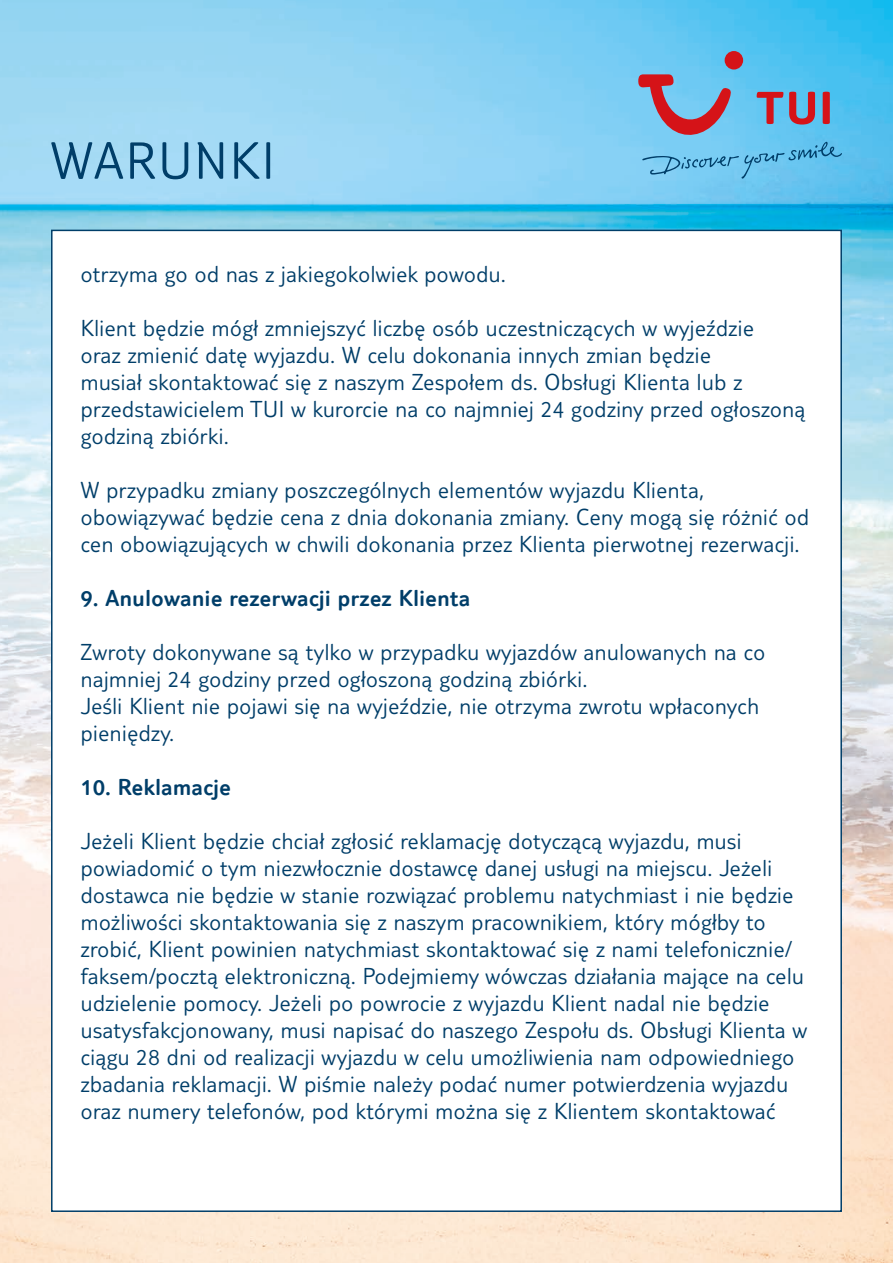
<style>
.page{position:relative;width:893px;height:1263px;background:#fff}
.page>*{position:absolute;margin:0;border:0;box-sizing:border-box;transform-origin:0 0}
.t1{font:300 54px "TUI Type";letter-spacing:.045em;color:#003e69}
.t2{font:300 24px/27px "TUI Type";letter-spacing:.025em;color:#003e69}
.t3{font:300 24px "TUI Type";letter-spacing:.025em;color:#003e69}
</style>
<div class="page">
<img style="left:0;top:0;width:893px;height:1263px">
<div style="left:725px;top:51px;width:18px;height:19px;background:#d51318;border-radius:50%"></div>
<svg style="left:638px;top:74px;width:204px;height:105px;background:#76abcf"></svg>
<div style="left:51px;top:230px;width:791px;height:982px;background:#fff;border:2px solid #003e69"></div>
<h1 class="t1" style="left:51px;top:130px;width:225px">WARUNKI</h1>
<p class="t2" style="left:81px;top:260px;width:426px">otrzyma go od nas z jakiegokolwiek powodu.</p>
<p class="t2" style="left:81px;top:314px;width:726px">Klient będzie mógł zmniejszyć liczbę osób uczestniczących w wyjeździe<br>oraz zmienić datę wyjazdu. W celu dokonania innych zmian będzie<br>musiał skontaktować się z naszym Zespołem ds. Obsługi Klienta lub z przedstawicielem TUI w kurorcie na co najmniej 24 godziny przed ogłoszoną godziną zbiórki.</p>
<p class="t2" style="left:81px;top:476px;width:730px">W przypadku zmiany poszczególnych elementów wyjazdu Klienta, obowiązywać będzie cena z dnia dokonania zmiany. Ceny mogą się różnić od cen obowiązujących w chwili dokonania przez Klienta pierwotnej rezerwacji.</p>
<p class="t3" style="left:81px;top:584px;width:391px">9. Anulowanie rezerwacji przez Klienta</p>
<p class="t2" style="left:81px;top:638px;width:686px">Zwroty dokonywane są tylko w przypadku wyjazdów anulowanych na co najmniej 24 godziny przed ogłoszoną godziną zbiórki.<br>Jeśli Klient nie pojawi się na wyjeździe, nie otrzyma zwrotu wpłaconych pieniędzy.</p>
<p class="t3" style="left:81px;top:773px;width:152px">10. Reklamacje</p>
<p class="t2" style="left:81px;top:827px;width:728px">Jeżeli Klient będzie chciał zgłosić reklamację dotyczącą wyjazdu, musi powiadomić o tym niezwłocznie dostawcę danej usługi na miejscu. Jeżeli dostawca nie będzie w stanie rozwiązać problemu natychmiast i nie będzie możliwości skontaktowania się z naszym pracownikiem, który mógłby to zrobić, Klient powinien natychmiast skontaktować się z nami telefonicznie/ faksem/pocztą elektroniczną. Podejmiemy wówczas działania mające na celu udzielenie pomocy. Jeżeli po powrocie z wyjazdu Klient nadal nie będzie usatysfakcjonowany, musi napisać do naszego Zespołu ds. Obsługi Klienta w ciągu 28 dni od realizacji wyjazdu w celu umożliwienia nam odpowiedniego zbadania reklamacji. W piśmie należy podać numer potwierdzenia wyjazdu oraz numery telefonów, pod którymi można się z Klientem skontaktować</p>
</div>
